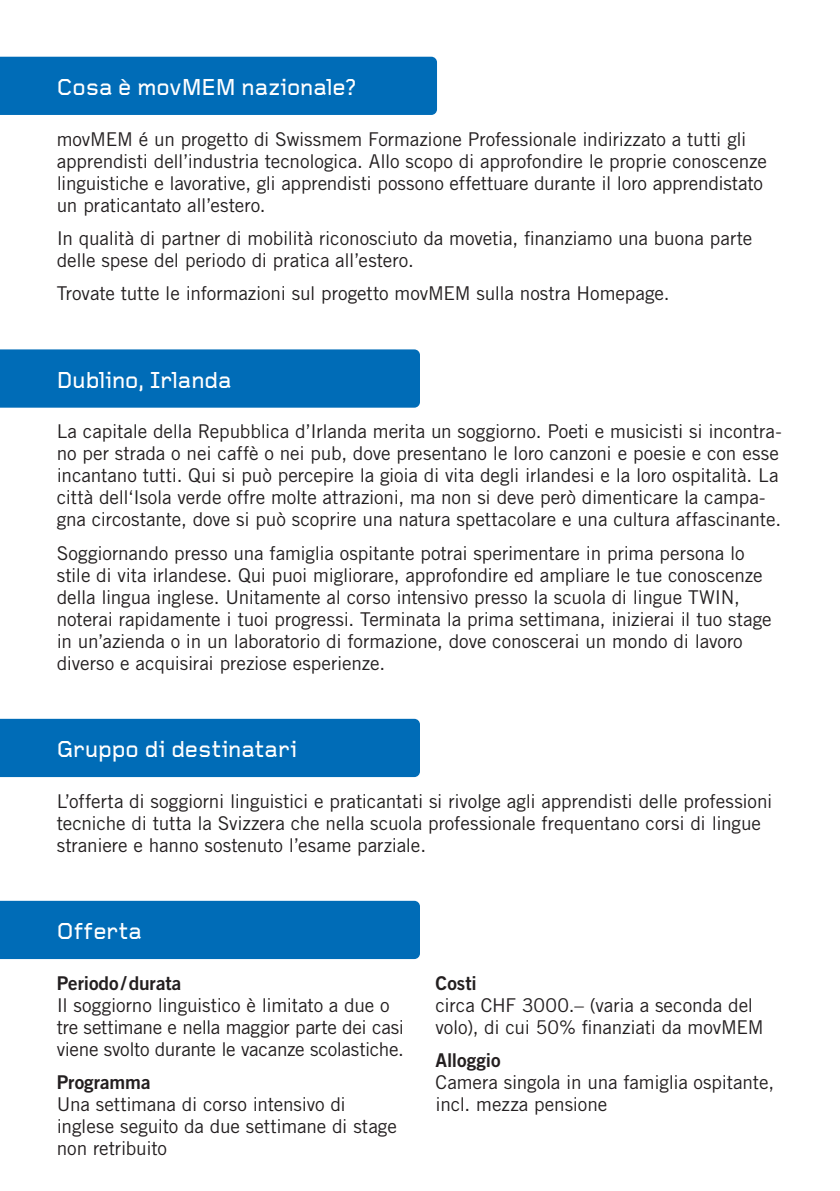
<style>
.page{position:relative;width:840px;height:1191px;background:#fff}
.page>*{position:absolute;margin:0;border:0;box-sizing:border-box;transform-origin:0 0}
.t1{font:500 24px "Foundry Gridnik";letter-spacing:.005em;color:#fff}
.t2{font:19px/22px "Trade Gothic LT Pro";letter-spacing:-.01em;color:#231f20}
.t3{font:19px "Trade Gothic LT Pro Bd 2";letter-spacing:-.005em;color:#231f20}
</style>
<div class="page">
<div style="left:0;top:349px;width:420px;height:59px;background:#006cb7"></div>
<div style="left:0;top:719px;width:420px;height:58px;background:#006cb7"></div>
<div style="left:0;top:900px;width:420px;height:59px;background:#006cb7"></div>
<div style="left:0;top:57px;width:437px;height:58px;background:#006cb7"></div>
<p class="t1" style="left:57px;top:73px;width:301px">Cosa è movMEM nazionale?</p>
<p class="t2" style="left:57px;top:128px;width:711px">movMEM é un progetto di Swissmem Formazione Professionale indirizzato a tutti gli apprendisti dell’industria tecnologica. Allo scopo di approfondire le proprie conoscenze linguistiche e lavorative, gli apprendisti possono effettuare durante il loro apprendistato un praticantato all’estero.</p>
<p class="t2" style="left:57px;top:227px;width:696px">In qualità di partner di mobilità riconosciuto da movetia, finanziamo una buona parte delle spese del periodo di pratica all’estero.</p>
<p class="t2" style="left:57px;top:282px;width:614px">Trovate tutte le informazioni sul progetto movMEM sulla nostra Homepage.</p>
<p class="t1" style="left:57px;top:365px;width:176px">Dublino, Irlanda</p>
<p class="t2" style="left:57px;top:420px;width:726px">La capitale della Repubblica d’Irlanda merita un soggiorno. Poeti e musicisti si incontra&shy;no per strada o nei caffè o nei pub, dove presentano le loro canzoni e poesie e con esse incantano tutti. Qui si può percepire la gioia di vita degli irlandesi e la loro ospitalità. La città dell‘Isola verde offre molte attrazioni, ma non si deve però dimenticare la campa&shy;gna circostante, dove si può scoprire una natura spettacolare e una cultura affascinante.</p>
<p class="t2" style="left:57px;top:542px;width:716px">Soggiornando presso una famiglia ospitante potrai sperimentare in prima persona lo stile di vita irlandese. Qui puoi migliorare, approfondire ed ampliare le tue conoscenze della lingua inglese. Unitamente al corso intensivo presso la scuola di lingue TWIN, noterai rapidamente i tuoi progressi. Terminata la prima settimana, inizierai il tuo stage in un’azienda o in un laboratorio di formazione, dove conoscerai un mondo di lavoro diverso e acquisirai preziose esperienze.</p>
<p class="t1" style="left:57px;top:734px;width:242px">Gruppo di destinatari</p>
<p class="t2" style="left:57px;top:790px;width:716px">L’offerta di soggiorni linguistici e praticantati si rivolge agli apprendisti delle professioni tecniche di tutta la Svizzera che nella scuola professionale frequentano corsi di lingue straniere e hanno sostenuto l’esame parziale.</p>
<p class="t1" style="left:57px;top:916px;width:86px">Offerta</p>
<p class="t3" style="left:57px;top:971px;width:126px">Periodo/durata</p>
<p class="t2" style="left:57px;top:993px;width:348px">Il soggiorno linguistico è limitato a due o tre settimane e nella maggior parte dei casi viene svolto durante le vacanze scolastiche.</p>
<p class="t3" style="left:57px;top:1070px;width:95px">Programma</p>
<p class="t2" style="left:57px;top:1093px;width:341px">Una settimana di corso intensivo di inglese seguito da due settimane di stage non retribuito</p>
<p class="t3" style="left:435px;top:971px;width:43px">Costi</p>
<p class="t2" style="left:435px;top:993px;width:329px">circa CHF 3000.– (varia a seconda del volo), di cui 50% finanziati da movMEM</p>
<p class="t3" style="left:435px;top:1048px;width:66px">Alloggio</p>
<p class="t2" style="left:435px;top:1071px;width:340px">Camera singola in una famiglia ospitante, incl. mezza pensione</p>
</div>
